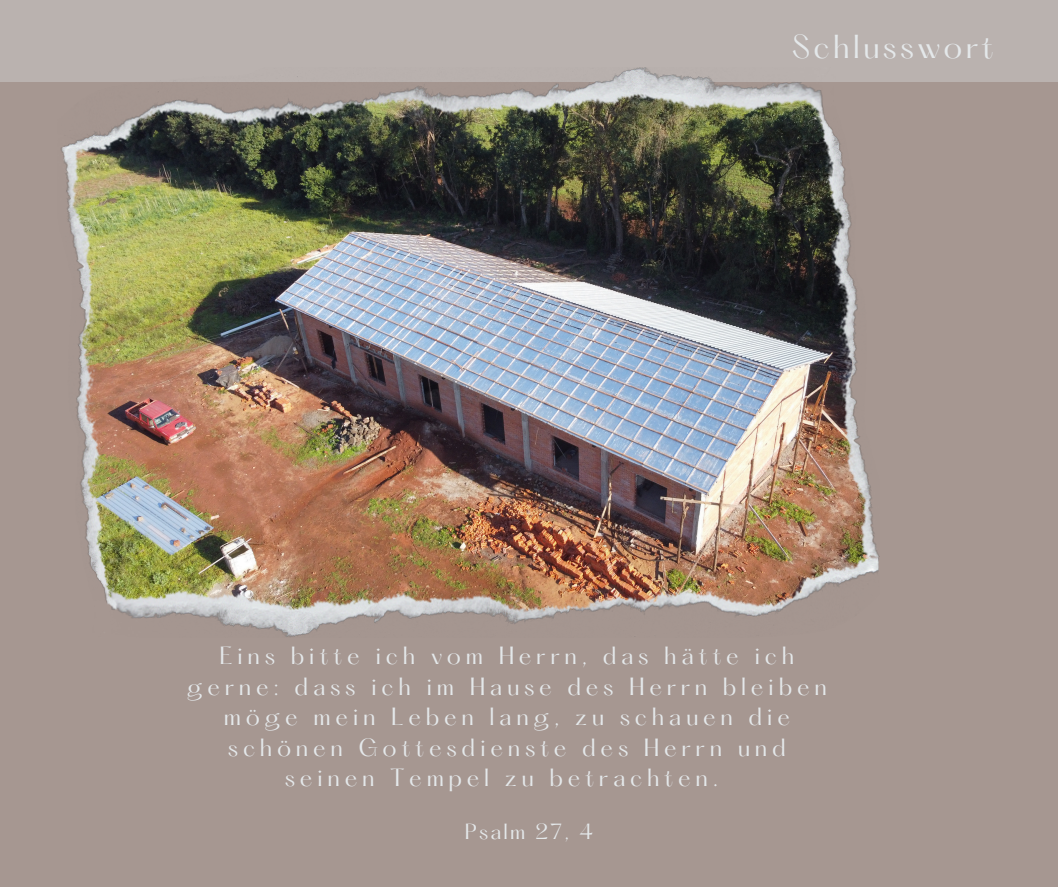
<style>
.page{position:relative;width:1058px;height:887px;background:#fff}
.page>*{position:absolute;margin:0;border:0;box-sizing:border-box;transform-origin:0 0}
.t1{font:29.1px "Hatton";letter-spacing:.11em;color:#e4e8ea}
.t2{font:21.75px/30.3px "Hatton";letter-spacing:.215em;color:#e4e8ea;text-align:center}
.t3{font:19.2px "Hatton";letter-spacing:.11em;color:#e4e8ea}
</style>
<div class="page">
<div style="left:0;top:0;width:1058px;height:886px;background:#a69791"></div>
<div style="left:0;top:0;width:1058px;height:82px;background:#bab2af"></div>
<img style="left:61px;top:68px;width:819px;height:569px">
<h1 class="t1" style="left:792px;top:33px;width:203px">Schlusswort</h1>
<h2 class="t2" style="left:187px;top:643px;width:641px">Eins bitte ich vom Herrn, das hätte ich gerne: dass ich im Hause des Herrn bleiben möge mein Leben lang, zu schauen die schönen Gottesdienste des Herrn und seinen Tempel zu betrachten.</h2>
<p class="t3" style="left:465px;top:822px;width:130px">Psalm 27, 4</p>
</div>
